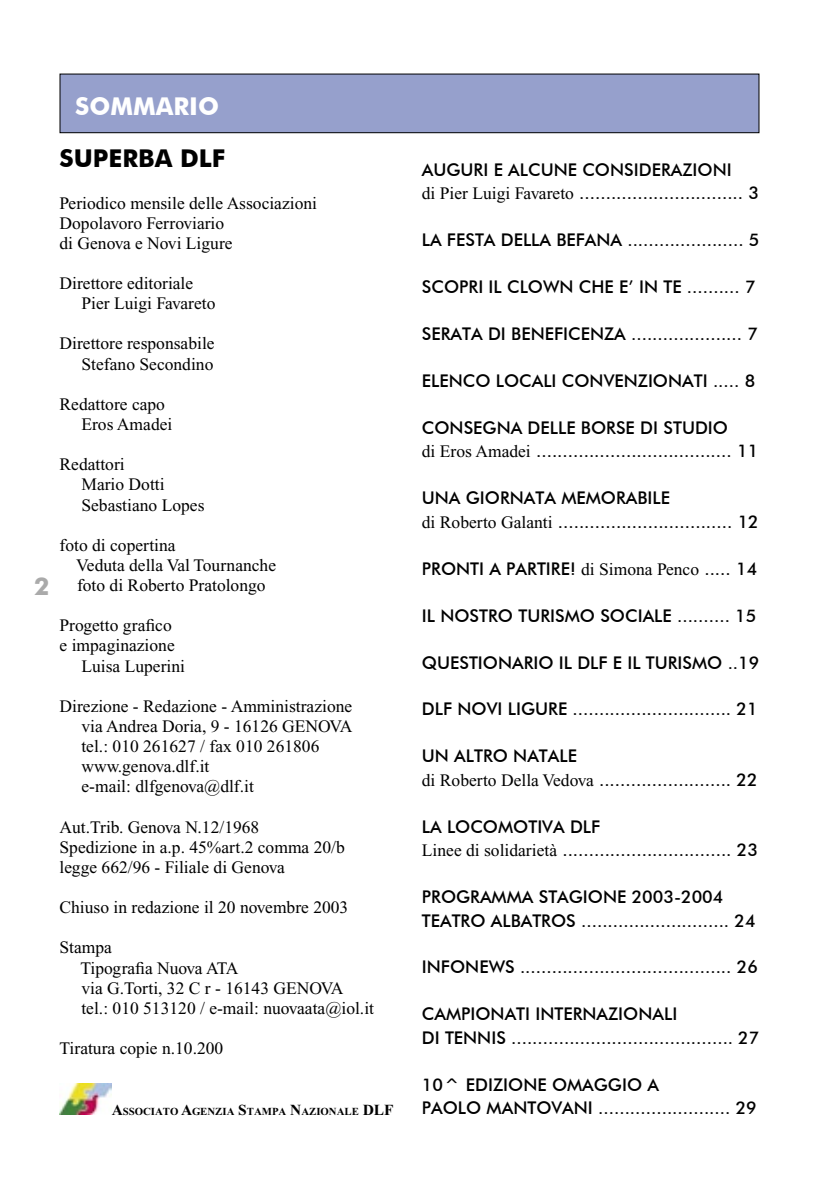
<style>
.page{position:relative;width:819px;height:1191px;background:#fff}
.page>*{position:absolute;margin:0;border:0;box-sizing:border-box;transform-origin:0 0}
.t1{font:700 24.5px/51.3px "Futura BT";color:#000;text-align:center}
.t2{font:700 24.5px "Futura BT";color:#aaa}
.t3{font:500 17.5px/23.4px "Futura BT";color:#000}
.t4{font:17.5px/20.1px "Times New Roman";color:#000}
.t5{font:700 10.85px "Times New Roman";color:#000}
.s1{color:#fff}
.s2{font-size:15.4px}
.s3{font-family:"Times New Roman";font-weight:400}
</style>
<div class="page">
<div style="left:60px;top:74px;width:699px;height:59px;background:#96a0cc"></div>
<div style="left:60px;top:74px;width:699px;height:59px;border:1px solid #000"></div>
<img style="left:60px;top:1083px;width:52px;height:31px">
<p class="t2" style="left:34px;top:571px;width:17px">2</p>
<p class="t1" style="left:60px;top:81px;width:167px"><span class="s1">SOMMARIO<br></span>SUPERBA DLF</p>
<p class="t4" style="left:60px;top:193px;width:259px">Periodico mensile delle Associazioni<br>Dopolavoro Ferroviario<br>di Genova e Novi Ligure</p>
<p class="t4" style="left:81px;top:273px;width:135px;text-indent:-22px">Direttore editoriale<br>Pier Luigi Favareto</p>
<p class="t4" style="left:60px;top:333px;width:157px;text-align:right">Direttore responsabile<br>Stefano Secondino</p>
<p class="t4" style="left:81px;top:394px;width:92px;text-indent:-22px">Redattore capo<br>Eros Amadei</p>
<p class="t4" style="left:81px;top:454px;width:124px;text-indent:-22px">Redattori<br>Mario Dotti<br>Sebastiano Lopes</p>
<p class="t4" style="left:76px;top:535px;width:201px;text-indent:-17px">foto di copertina<br>Veduta della Val Tournanche foto di Roberto Pratolongo</p>
<p class="t4" style="left:60px;top:615px;width:114px">Progetto grafico</p>
<p class="t4" style="left:60px;top:635px;width:117px">e impaginazione</p>
<p class="t4" style="left:81px;top:655px;width:105px">Luisa Luperini</p>
<p class="t4" style="left:81px;top:696px;width:272px;text-indent:-22px">Direzione - Redazione - Amministrazione via Andrea Doria, 9 - 16126 GENOVA tel.: 010 261627 / fax 010 261806 www.genova.dlf.it<br>e-mail: dlfgenova@dlf.it</p>
<p class="t4" style="left:60px;top:816px;width:287px">Aut.Trib. Genova N.12/1968<br>Spedizione in a.p. 45%art.2 comma 20/b legge 662/96 - Filiale di Genova</p>
<p class="t4" style="left:60px;top:897px;width:290px">Chiuso in redazione il 20 novembre 2003</p>
<p class="t4" style="left:81px;top:937px;width:295px;text-indent:-21px">Stampa<br>Tipografia Nuova ATA<br>via G.Torti, 32 C r - 16143 GENOVA<br>tel.: 010 513120 / e-mail: nuovaata@iol.it</p>
<p class="t4" style="left:60px;top:1038px;width:165px">Tiratura copie n.10.200</p>
<p class="t5" style="left:112px;top:1104px;width:283px"><span class="s2">A</span>SSOCIATO <span class="s2">A</span>GENZIA <span class="s2">S</span>TAMPA <span class="s2">N</span>AZIONALE <span class="s2">DLF</span></p>
<p class="t3" style="left:422px;top:158px;width:338px">AUGURI E ALCUNE CONSIDERAZIONI<br><span class="s3">di Pier Luigi Favareto</span> ............................... 3</p>
<p class="t3" style="left:422px;top:228px;width:339px">LA FESTA DELLA BEFANA ...................... 5</p>
<p class="t3" style="left:422px;top:275px;width:335px">SCOPRI IL CLOWN CHE E’ IN TE .......... 7</p>
<p class="t3" style="left:422px;top:322px;width:337px">SERATA DI BENEFICENZA ..................... 7</p>
<p class="t3" style="left:422px;top:369px;width:335px">ELENCO LOCALI CONVENZIONATI ..... 8</p>
<p class="t3" style="left:422px;top:416px;width:338px">CONSEGNA DELLE BORSE DI STUDIO<br><span class="s3">di Eros Amadei</span> ..................................... 11</p>
<p class="t3" style="left:422px;top:486px;width:338px">UNA GIORNATA MEMORABILE<br><span class="s3">di Roberto Galanti</span> ................................. 12</p>
<p class="t3" style="left:422px;top:556px;width:337px">PRONTI A PARTIRE! <span class="s3">di Simona Penco</span> ..... 14</p>
<p class="t3" style="left:422px;top:603px;width:336px">IL NOSTRO TURISMO SOCIALE .......... 15</p>
<p class="t3" style="left:422px;top:650px;width:339px">QUESTIONARIO IL DLF E IL TURISMO ..19</p>
<p class="t3" style="left:422px;top:697px;width:337px">DLF NOVI LIGURE .............................. 21</p>
<p class="t3" style="left:422px;top:744px;width:337px">UN ALTRO NATALE<br><span class="s3">di Roberto Della Vedova</span> ......................... 22</p>
<p class="t3" style="left:422px;top:814px;width:337px">LA LOCOMOTIVA DLF<br><span class="s3">Linee di solidarietà</span> ................................ 23</p>
<p class="t3" style="left:422px;top:885px;width:335px">PROGRAMMA STAGIONE 2003-2004<br>TEATRO ALBATROS ............................ 24</p>
<p class="t3" style="left:422px;top:955px;width:337px">INFONEWS ........................................ 26</p>
<p class="t3" style="left:422px;top:1002px;width:339px">CAMPIONATI INTERNAZIONALI<br>DI TENNIS .......................................... 27</p>
<p class="t3" style="left:422px;top:1072px;width:336px">10^ EDIZIONE OMAGGIO A<br>PAOLO MANTOVANI ......................... 29</p>
</div>
